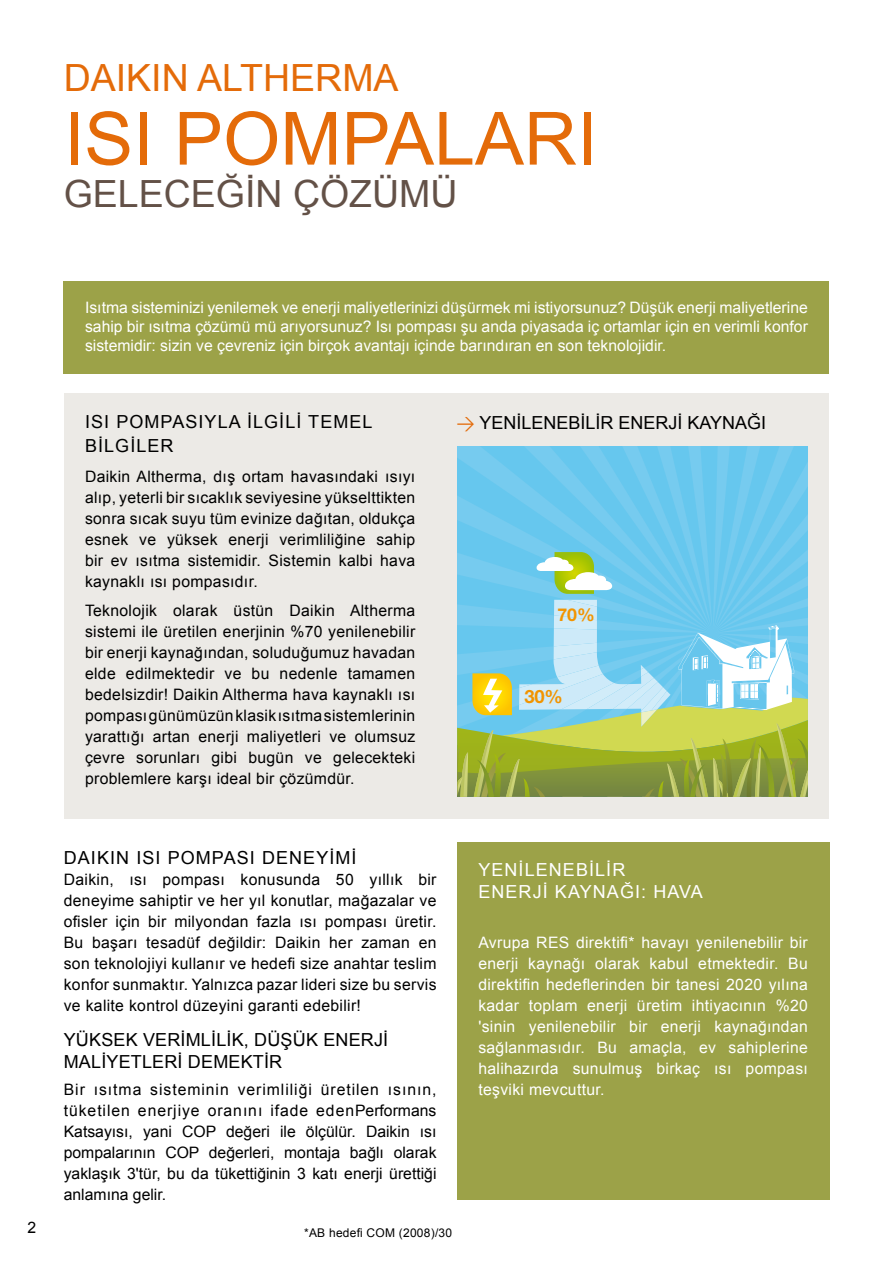
<style>
.page{position:relative;width:893px;height:1263px;background:#fff}
.page>*{position:absolute;margin:0;border:0;box-sizing:border-box;transform-origin:0 0}
.t1{font:73.5px "Arial";color:#e46b09}
.t2{font:37.5px "Arial";color:#635147}
.t3{font:37.5px "Arial";color:#e46b09}
.t4{font:700 18.45px "Helvetica Neue East A";color:#f29400}
.t5{font:18px/21.6px "Arial";letter-spacing:.01em;color:#000}
.t6{font:18px "Arial";letter-spacing:.06em;color:#000}
.t7{font:18px/21.6px "Arial";letter-spacing:.06em;color:#fff}
.t8{font:700 17.7px "Helvetica Neue East A";color:#f29400}
.t9{font:15.75px/21px "Arial";letter-spacing:.02em;color:#000;text-align:justify}
.t10{font:15.75px/21px "Arial";letter-spacing:.01em;color:#fff;text-align:justify}
.t11{font:12px "Arial";letter-spacing:.02em;color:#000}
.s1{font-family:"DIN Regular Alternate";color:#e46b09}
</style>
<div class="page">
<div style="left:64px;top:394px;width:765px;height:425px;background:#eceae6"></div>
<div style="left:64px;top:281px;width:765px;height:92px;background:#9ca248"></div>
<div style="left:457px;top:842px;width:372px;height:357px;background:#9ca248"></div>
<svg style="left:457px;top:447px;width:351px;height:153px;background:#6cc8ee"></svg>
<svg style="left:537px;top:552px;width:75px;height:42px;background:#add9ac"></svg>
<svg style="left:457px;top:600px;width:351px;height:197px;background:#99c7a4"></svg>
<h2 class="t3" style="left:64px;top:53px;width:336px">DAIKIN ALTHERMA</h2>
<h1 class="t1" style="left:64px;top:91px;width:535px">ISI POMPALARI</h1>
<h2 class="t2" style="left:64px;top:169px;width:395px">GELECEĞİN ÇÖZÜMÜ</h2>
<p class="t9" style="left:28px;top:1217px;width:10px">2</p>
<p class="t10" style="left:85px;top:299px;width:724px;line-height:18.9px">Isıtma sisteminizi yenilemek ve enerji maliyetlerinizi düşürmek mi istiyorsunuz? Düşük enerji maliyetlerine sahip bir ısıtma çözümü mü arıyorsunuz? Isı pompası şu anda piyasada iç ortamlar için en verimli konfor sistemidir: sizin ve çevreniz için birçok avantajı içinde barındıran en son teknolojidir.</p>
<p class="t6" style="left:85px;top:410px;width:289px">ISI POMPASIYLA İLGİLİ TEMEL</p>
<p class="t5" style="left:456px;top:412px;width:311px"><span class="s1">&gt;</span> YENİLENEBİLİR ENERJİ KAYNAĞI</p>
<p class="t6" style="left:85px;top:434px;width:90px">BİLGİLER</p>
<p class="t9" style="left:85px;top:466px;width:332px">Daikin Altherma, dış ortam havasındaki ısıyı alıp, yeterli bir sıcaklık seviyesine yükselttikten sonra sıcak suyu tüm evinize dağıtan, oldukça esnek ve yüksek enerji verimliliğine sahip bir ev ısıtma sistemidir. Sistemin kalbi hava kaynaklı ısı pompasıdır.</p>
<p class="t9" style="left:85px;top:600px;width:332px">Teknolojik olarak üstün Daikin Altherma sistemi ile üretilen enerjinin %70 yenilenebilir bir enerji kaynağından, soluduğumuz havadan elde edilmektedir ve bu nedenle tamamen bedelsizdir! Daikin Altherma hava kaynaklı ısı pompası günümüzün klasik ısıtma sistemlerinin yarattığı artan enerji maliyetleri ve olumsuz çevre sorunları gibi bugün ve gelecekteki problemlere karşı ideal bir çözümdür.</p>
<p class="t8" style="left:558px;top:603px;width:39px">70%</p>
<p class="t4" style="left:524px;top:685px;width:40px">30%</p>
<p class="t6" style="left:64px;top:846px;width:294px">DAIKIN ISI POMPASI DENEYİMİ</p>
<p class="t9" style="left:64px;top:869px;width:374px">Daikin, ısı pompası konusunda 50 yıllık bir deneyime sahiptir ve her yıl konutlar, mağazalar ve ofisler için bir milyondan fazla ısı pompası üretir.<br>Bu başarı tesadüf değildir: Daikin her zaman en son teknolojiyi kullanır ve hedefi size anahtar teslim konfor sunmaktır. Yalnızca pazar lideri size bu servis ve kalite kontrol düzeyini garanti edebilir!</p>
<p class="t5" style="left:64px;top:1029px;width:326px">YÜKSEK VERİMLİLİK, DÜŞÜK ENERJİ<br>MALİYETLERİ DEMEKTİR</p>
<p class="t9" style="left:64px;top:1079px;width:374px">Bir ısıtma sisteminin verimliliği üretilen ısının, tüketilen enerjiye oranını ifade edenPerformans Katsayısı, yani COP değeri ile ölçülür. Daikin ısı pompalarının COP değerleri, montaja bağlı olarak yaklaşık 3'tür, bu da tükettiğinin 3 katı enerji ürettiği anlamına gelir.</p>
<p class="t11" style="left:304px;top:1225px;width:150px">*AB hedefi COM (2008)/30</p>
<p class="t7" style="left:478px;top:859px;width:226px">YENİLENEBİLİR<br>ENERJİ KAYNAĞI: HAVA</p>
<p class="t10" style="left:478px;top:932px;width:331px">Avrupa RES direktifi* havayı yenilenebilir bir enerji kaynağı olarak kabul etmektedir. Bu direktifin hedeflerinden bir tanesi 2020 yılına kadar toplam enerji üretim ihtiyacının %20 'sinin yenilenebilir bir enerji kaynağından sağlanmasıdır. Bu amaçla, ev sahiplerine halihazırda sunulmuş birkaç ısı pompası teşviki mevcuttur.</p>
</div>
